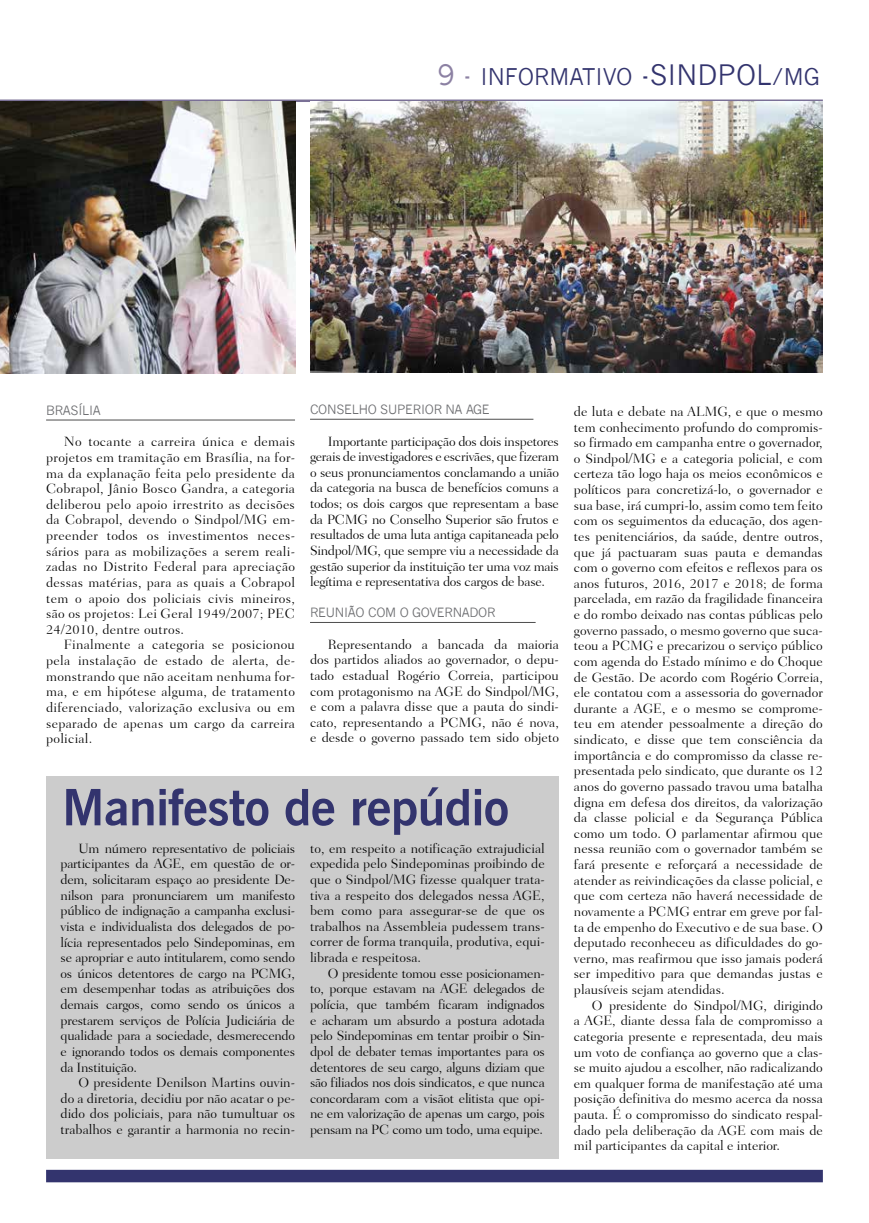
<style>
.page{position:relative;width:869px;height:1223px;background:#fff}
.page>*{position:absolute;margin:0;border:0;box-sizing:border-box;transform-origin:0 0}
.t1{font:700 50px "News Gothic BT";color:#33346e}
.t2{font:22.5px "News Gothic";color:#33346e}
.t3{font:300 13.75px/15.6px "Fairfield LH45";color:#000;text-align:justify}
.t4{font:12.5px "News Gothic";letter-spacing:-.02em;color:#6d6e71}
.s1{font-size:27.5px;color:#8c81a3}
.s2{font-size:27.5px}
</style>
<div class="page">
<hr style="left:0;top:99px;width:822px;height:3px;background:#7a7096">
<div style="left:46px;top:1169px;width:776px;height:13px;background:#33346e"></div>
<hr style="left:46px;top:420px;width:249px;height:1px;background:#4d4d4d">
<hr style="left:310px;top:419px;width:223px;height:1px;background:#4d4d4d">
<hr style="left:310px;top:622px;width:225px;height:1px;background:#4d4d4d">
<img style="left:0;top:102px;width:295px;height:271px">
<img style="left:310px;top:102px;width:512px;height:270px">
<div style="left:46px;top:776px;width:512px;height:383px;background:#ccc"></div>
<h2 class="t2" style="left:437px;top:64px;width:248px"><span class="s1">9 -</span> INFORMATIVO <span class="s2">-SINDPOL</span></h2>
<h2 class="t2" style="left:771px;top:64px;width:50px">/MG</h2>
<p class="t4" style="left:46px;top:403px;width:56px">BRASÍLIA</p>
<p class="t3" style="left:46px;top:434px;width:250px;text-indent:18px">No tocante a carreira única e demais projetos em tramitação em Brasília, na for&shy;ma da explanação feita pelo presidente da Cobrapol, Jânio Bosco Gandra, a categoria deliberou pelo apoio irrestrito as decisões da Cobrapol, devendo o Sindpol/MG em&shy;preender todos os investimentos neces&shy;sários para as mobilizações a serem reali&shy;zadas no Distrito Federal para apreciação dessas matérias, para as quais a Cobrapol tem o apoio dos policiais civis mineiros, são os projetos: Lei Geral 1949/2007; PEC 24/2010, dentre outros.</p>
<p class="t3" style="left:46px;top:637px;width:250px;text-indent:18px">Finalmente a categoria se posicionou pela instalação de estado de alerta, de&shy;monstrando que não aceitam nenhuma for&shy;ma, e em hipótese alguma, de tratamento diferenciado, valorização exclusiva ou em separado de apenas um cargo da carreira policial.</p>
<p class="t4" style="left:310px;top:402px;width:179px">CONSELHO SUPERIOR NA AGE</p>
<p class="t3" style="left:310px;top:433px;width:250px;text-indent:18px">Importante participação dos dois inspetores gerais de investigadores e escrivães, que fizeram o seus pronunciamentos conclamando a união da categoria na busca de benefícios comuns a todos; os dois cargos que representam a base da PCMG no Conselho Superior são frutos e resultados de uma luta antiga capitaneada pelo Sindpol/MG, que sempre viu a necessidade da gestão superior da instituição ter uma voz mais legítima e representativa dos cargos de base.</p>
<p class="t4" style="left:310px;top:605px;width:187px">REUNIÃO COM O GOVERNADOR</p>
<p class="t3" style="left:310px;top:636px;width:250px;text-indent:18px">Representando a bancada da maioria dos partidos aliados ao governador, o depu&shy;tado estadual Rogério Correia, participou com protagonismo na AGE do Sindpol/MG, e com a palavra disse que a pauta do sindi&shy;cato, representando a PCMG, não é nova, e desde o governo passado tem sido objeto</p>
<h1 class="t1" style="left:62px;top:777px;width:448px">Manifesto de repúdio</h1>
<p class="t3" style="left:61px;top:840px;width:236px;text-indent:18px">Um número representativo de policiais participantes da AGE, em questão de or&shy;dem, solicitaram espaço ao presidente De&shy;nilson para pronunciarem um manifesto público de indignação a campanha exclusi&shy;vista e individualista dos delegados de po&shy;lícia representados pelo Sindepominas, em se apropriar e auto intitularem, como sendo os únicos detentores de cargo na PCMG, em desempenhar todas as atribuições dos demais cargos, como sendo os únicos a prestarem serviços de Polícia Judiciária de qualidade para a sociedade, desmerecendo e ignorando todos os demais componentes da Instituição.</p>
<p class="t3" style="left:61px;top:1074px;width:236px;text-indent:18px">O presidente Denilson Martins ouvin&shy;do a diretoria, decidiu por não acatar o pe&shy;dido dos policiais, para não tumultuar os trabalhos e garantir a harmonia no recin-</p>
<p class="t3" style="left:310px;top:840px;width:236px">to, em respeito a notificação extrajudicial expedida pelo Sindepominas proibindo de que o Sindpol/MG fizesse qualquer trata&shy;tiva a respeito dos delegados nessa AGE, bem como para assegurar-se de que os trabalhos na Assembleia pudessem trans&shy;correr de forma tranquila, produtiva, equi&shy;librada e respeitosa.</p>
<p class="t3" style="left:310px;top:965px;width:236px;text-indent:18px">O presidente tomou esse posicionamen&shy;to, porque estavam na AGE delegados de polícia, que também ficaram indignados e acharam um absurdo a postura adotada pelo Sindepominas em tentar proibir o Sin&shy;dpol de debater temas importantes para os detentores de seu cargo, alguns diziam que são filiados nos dois sindicatos, e que nunca concordaram com a visãot elitista que opi&shy;ne em valorização de apenas um cargo, pois pensam na PC como um todo, uma equipe.</p>
<p class="t3" style="left:573px;top:403px;width:250px">de luta e debate na ALMG, e que o mesmo tem conhecimento profundo do compromis&shy;so firmado em campanha entre o governador, o Sindpol/MG e a categoria policial, e com certeza tão logo haja os meios econômicos e políticos para concretizá-lo, o governador e sua base, irá cumpri-lo, assim como tem feito com os seguimentos da educação, dos agen&shy;tes penitenciários, da saúde, dentre outros, que já pactuaram suas pauta e demandas com o governo com efeitos e reflexos para os anos futuros, 2016, 2017 e 2018; de forma parcelada, em razão da fragilidade financeira e do rombo deixado nas contas públicas pelo governo passado, o mesmo governo que suca&shy;teou a PCMG e precarizou o serviço público com agenda do Estado mínimo e do Choque de Gestão. De acordo com Rogério Correia, ele contatou com a assessoria do governador durante a AGE, e o mesmo se comprome&shy;teu em atender pessoalmente a direção do sindicato, e disse que tem consciência da importância e do compromisso da classe re&shy;presentada pelo sindicato, que durante os 12 anos do governo passado travou uma batalha digna em defesa dos direitos, da valorização da classe policial e da Segurança Pública como um todo. O parlamentar afirmou que nessa reunião com o governador também se fará presente e reforçará a necessidade de atender as reivindicações da classe policial, e que com certeza não haverá necessidade de novamente a PCMG entrar em greve por fal&shy;ta de empenho do Executivo e de sua base. O deputado reconheceu as dificuldades do go&shy;verno, mas reafirmou que isso jamais poderá ser impeditivo para que demandas justas e plausíveis sejam atendidas.</p>
<p class="t3" style="left:573px;top:997px;width:250px;text-indent:18px">O presidente do Sindpol/MG, dirigindo a AGE, diante dessa fala de compromisso a categoria presente e representada, deu mais um voto de confiança ao governo que a clas&shy;se muito ajudou a escolher, não radicalizando em qualquer forma de manifestação até uma posição definitiva do mesmo acerca da nossa pauta. É o compromisso do sindicato respal&shy;dado pela deliberação da AGE com mais de mil participantes da capital e interior.</p>
</div>
